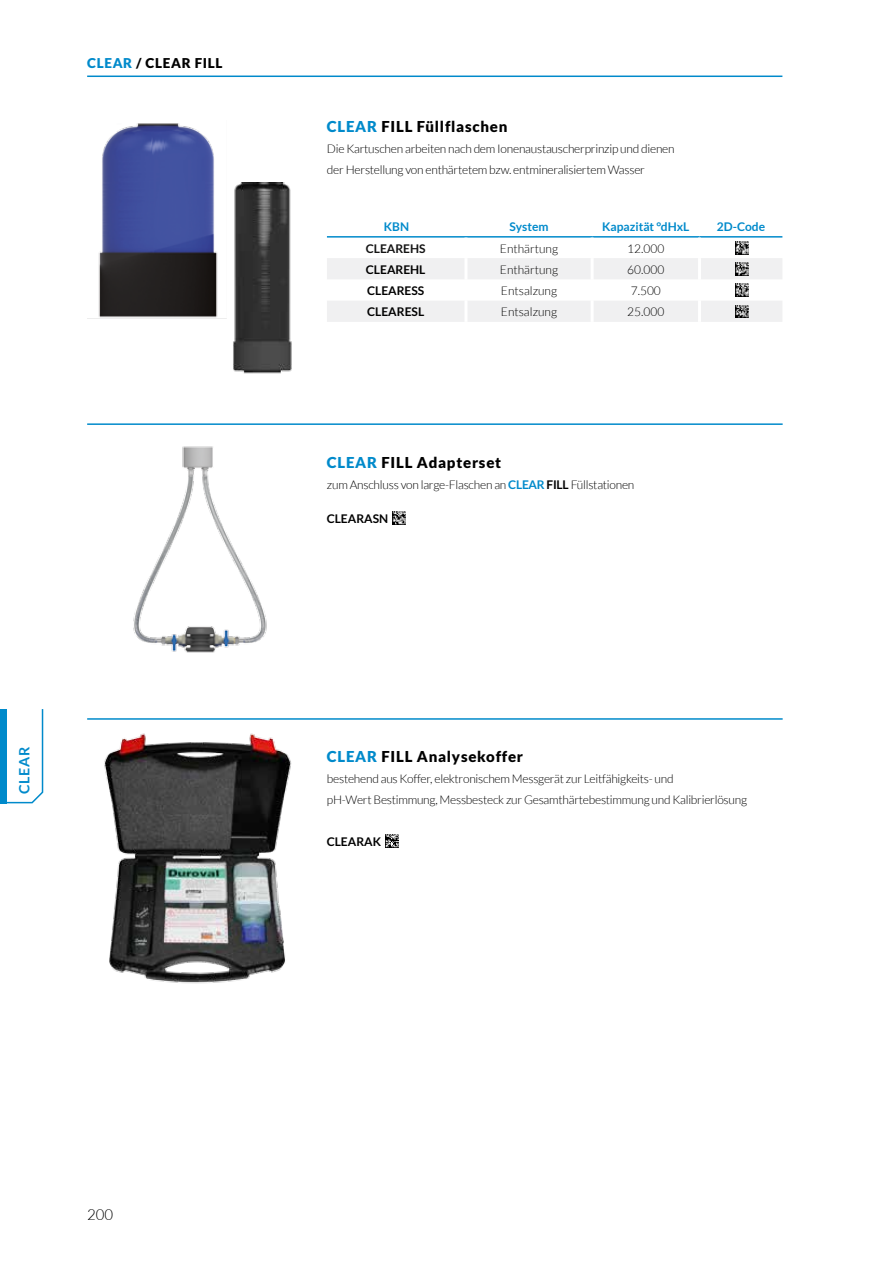
<style>
.page{position:relative;width:893px;height:1263px;background:#fff}
.page>*{position:absolute;margin:0;border:0;box-sizing:border-box;transform-origin:0 0}
.t1{font:900 15px "Lato";letter-spacing:.05em;color:#000}
.t2{font:300 15px "Lato";color:#000}
.t3{font:700 14.25px "Lato";letter-spacing:.05em;color:#008acb}
.t4{font:900 13.5px "Lato";letter-spacing:.05em;color:#000}
.t5{font:300 12px/21px "Lato";letter-spacing:-.02em;color:#000}
.t6{font:300 12px "Lato";color:#000}
.t7{font:700 12px "Lato";color:#000}
.t8{font:700 12px "Lato";color:#008acb}
.t9{font:700 12px "Lato";color:#131313}
.s1{color:#008acb}
.s2{font-weight:700;color:#008acb}
.s3{font-weight:700}
</style>
<div class="page">
<hr style="left:87px;top:76px;width:695px;height:1px;background:#008acb">
<svg style="left:0;top:709px;width:44px;height:95px"></svg>
<div style="left:0;top:709px;width:6px;height:94px;background:#008acb"></div>
<hr style="left:327px;top:236px;width:139px;height:2px;background:#008acb">
<hr style="left:466px;top:236px;width:126px;height:2px;background:#008acb">
<hr style="left:592px;top:236px;width:107px;height:2px;background:#008acb">
<hr style="left:699px;top:236px;width:83px;height:2px;background:#008acb">
<svg style="left:327px;top:242px;width:455px;height:80px"></svg>
<img style="left:87px;top:123px;width:131px;height:196px">
<img style="left:218px;top:183px;width:74px;height:191px">
<svg style="left:393px;top:512px;width:12px;height:12px"></svg>
<svg style="left:386px;top:834px;width:12px;height:13px"></svg>
<img style="left:133px;top:446px;width:134px;height:207px">
<img style="left:104px;top:733px;width:188px;height:251px">
<hr style="left:87px;top:718px;width:696px;height:2px;background:#008acb">
<hr style="left:87px;top:423px;width:696px;height:2px;background:#008acb">
<p class="t4" style="left:87px;top:56px;width:137px"><span class="s1">CLEAR</span> / CLEAR FILL</p>
<p class="t3" style="left:16px;top:794px;width:49px;rotate:-90deg">CLEAR</p>
<p class="t1" style="left:327px;top:117px;width:182px"><span class="s1">CLEAR</span> FILL Füllflaschen</p>
<p class="t5" style="left:327px;top:138px;width:349px">Die Kartuschen arbeiten nach dem Ionenaustauscherprinzip und dienen der Herstellung von enthärtetem bzw. entmineralisiertem Wasser</p>
<p class="t8" style="left:384px;top:219px;width:27px">KBN</p>
<p class="t8" style="left:509px;top:219px;width:41px">System</p>
<p class="t8" style="left:602px;top:219px;width:89px">Kapazität °dHxL</p>
<p class="t8" style="left:717px;top:219px;width:50px">2D-Code</p>
<p class="t9" style="left:366px;top:241px;width:61px">CLEAREHS</p>
<p class="t6" style="left:500px;top:242px;width:60px">Enthärtung</p>
<p class="t5" style="left:627px;top:238px;width:39px">12.000</p>
<p class="t7" style="left:366px;top:262px;width:61px">CLEAREHL</p>
<p class="t6" style="left:500px;top:263px;width:60px">Enthärtung</p>
<p class="t5" style="left:627px;top:259px;width:39px">60.000</p>
<p class="t7" style="left:367px;top:284px;width:59px">CLEARESS</p>
<p class="t6" style="left:501px;top:284px;width:58px">Entsalzung</p>
<p class="t5" style="left:631px;top:280px;width:32px">7.500</p>
<p class="t7" style="left:367px;top:305px;width:58px">CLEARESL</p>
<p class="t6" style="left:501px;top:305px;width:58px">Entsalzung</p>
<p class="t5" style="left:627px;top:301px;width:39px">25.000</p>
<p class="t1" style="left:327px;top:453px;width:176px"><span class="s1">CLEAR</span> FILL Adapterset</p>
<p class="t5" style="left:327px;top:474px;width:309px">zum Anschluss von large-Flaschen an <span class="s2">CLEAR</span> <span class="s3">FILL</span> Füllstationen</p>
<p class="t7" style="left:327px;top:512px;width:63px">CLEARASN</p>
<p class="t1" style="left:327px;top:747px;width:198px"><span class="s1">CLEAR</span> FILL Analysekoffer</p>
<p class="t5" style="left:327px;top:768px;width:422px">bestehend aus Koffer, elektronischem Messgerät zur Leitfähigkeits- und<br>pH-Wert Bestimmung, Messbesteck zur Gesamthärtebestimmung und Kalibrierlösung</p>
<p class="t7" style="left:327px;top:834px;width:56px">CLEARAK</p>
<p class="t2" style="left:87px;top:1207px;width:28px">200</p>
</div>
